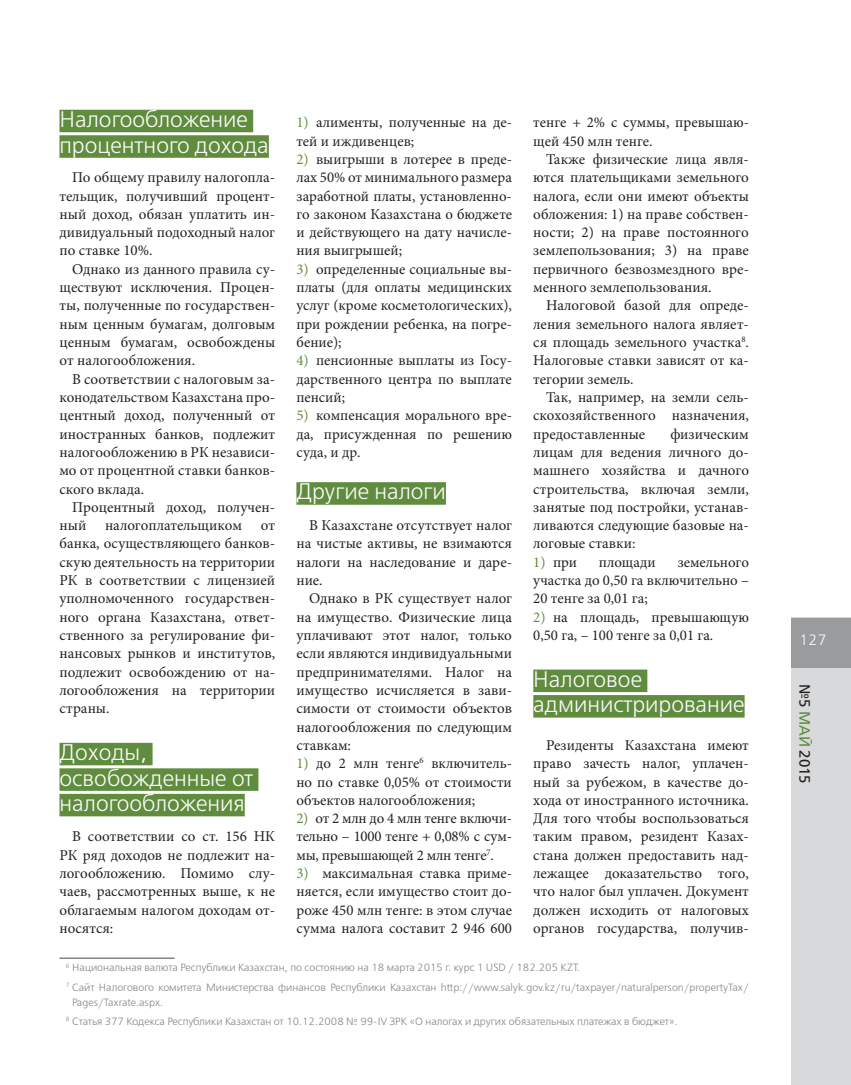
<style>
.page{position:relative;width:851px;height:1085px;background:#fff}
.page>*{position:absolute;margin:0;border:0;box-sizing:border-box;transform-origin:0 0}
.t1{font:22.5px/25.5px "Free Set Light C";color:#fcfbfd}
.t2{font:15px/18.3px "Minion Pro";color:#231f20;text-align:justify}
.t3{font:15px "Free Set C";color:#231f20}
.t4{font:15px "Free Set Light C";color:#fcfbfd}
.t5{font:10.5px/19.2px "Free Set Light C";color:#828487}
.s1{color:#608c3d}
</style>
<div class="page">
<div style="left:790px;top:617px;width:60px;height:467px;background:#d8d9da"></div>
<div style="left:790px;top:617px;width:60px;height:50px;background:#999b9d"></div>
<div style="left:59px;top:110px;width:194px;height:22px;background:#608c3d"></div>
<div style="left:59px;top:135px;width:210px;height:23px;background:#608c3d"></div>
<div style="left:59px;top:742px;width:93px;height:23px;background:#608c3d"></div>
<div style="left:59px;top:768px;width:199px;height:22px;background:#608c3d"></div>
<div style="left:59px;top:793px;width:186px;height:23px;background:#608c3d"></div>
<div style="left:296px;top:482px;width:150px;height:22px;background:#608c3d"></div>
<div style="left:533px;top:669px;width:114px;height:23px;background:#608c3d"></div>
<div style="left:533px;top:695px;width:211px;height:22px;background:#608c3d"></div>
<hr style="left:59px;top:957px;width:115px;height:1px;background:#828487">
<p class="t1" style="left:59px;top:108px;width:211px">Налогообложение процентного дохода</p>
<p class="t2" style="left:72px;top:169px;width:204px">По общему правилу налогопла-</p>
<p class="t2" style="left:59px;top:188px;width:217px">тельщик, получивший процент-</p>
<p class="t2" style="left:59px;top:206px;width:217px">ный доход, обязан уплатить ин-</p>
<p class="t2" style="left:59px;top:224px;width:217px">дивидуальный подоходный налог</p>
<p class="t2" style="left:59px;top:243px;width:94px">по ставке 10%.</p>
<p class="t2" style="left:72px;top:261px;width:204px">Однако из данного правила су-</p>
<p class="t2" style="left:59px;top:279px;width:217px">ществуют исключения. Процен-</p>
<p class="t2" style="left:59px;top:297px;width:217px">ты, полученные по государствен-</p>
<p class="t2" style="left:59px;top:316px;width:217px">ным ценным бумагам, долговым</p>
<p class="t2" style="left:59px;top:334px;width:217px">ценным бумагам, освобождены</p>
<p class="t2" style="left:59px;top:352px;width:137px">от налогообложения.</p>
<p class="t2" style="left:72px;top:371px;width:204px">В соответствии с налоговым за-</p>
<p class="t2" style="left:59px;top:389px;width:217px">конодательством Казахстана про-</p>
<p class="t2" style="left:59px;top:407px;width:217px">центный доход, полученный от</p>
<p class="t2" style="left:59px;top:426px;width:217px">иностранных банков, подлежит</p>
<p class="t2" style="left:59px;top:444px;width:217px">налогообложению в РК независи-</p>
<p class="t2" style="left:59px;top:462px;width:217px">мо от процентной ставки банков-</p>
<p class="t2" style="left:59px;top:480px;width:86px">ского вклада.</p>
<p class="t2" style="left:72px;top:499px;width:204px">Процентный доход, получен-</p>
<p class="t2" style="left:59px;top:517px;width:217px">ный налогоплательщиком от</p>
<p class="t2" style="left:59px;top:535px;width:217px">банка, осуществляющего банков-</p>
<p class="t2" style="left:59px;top:554px;width:217px">скую деятельность на территории</p>
<p class="t2" style="left:59px;top:572px;width:217px">РК в соответствии с лицензией</p>
<p class="t2" style="left:59px;top:590px;width:217px">уполномоченного государствен-</p>
<p class="t2" style="left:59px;top:609px;width:217px">ного органа Казахстана, ответ-</p>
<p class="t2" style="left:59px;top:627px;width:217px">ственного за регулирование фи-</p>
<p class="t2" style="left:59px;top:645px;width:217px">нансовых рынков и институтов,</p>
<p class="t2" style="left:59px;top:663px;width:217px">подлежит освобождению от на-</p>
<p class="t2" style="left:59px;top:682px;width:217px">логообложения на территории</p>
<p class="t2" style="left:59px;top:700px;width:52px">страны.</p>
<p class="t1" style="left:59px;top:741px;width:195px">Доходы, освобожденные от налогообложения</p>
<p class="t2" style="left:59px;top:828px;width:217px;text-indent:13px">В соответствии со ст. 156 НК РК ряд доходов не подлежит на&shy;логообложению. Помимо слу&shy;чаев, рассмотренных выше, к не облагаемым налогом доходам от&shy;носятся:</p>
<p class="t2" style="left:296px;top:114px;width:217px"><span class="s1">1)</span> алименты, полученные на де&shy;тей и иждивенцев;</p>
<p class="t2" style="left:296px;top:151px;width:217px"><span class="s1">2)</span> выигрыши в лотерее в преде&shy;лах 50% от минимального размера заработной платы, установленно&shy;го законом Казахстана о бюджете и действующего на дату начисле&shy;ния выигрышей;</p>
<p class="t2" style="left:296px;top:261px;width:217px"><span class="s1">3)</span> определенные социальные вы&shy;платы (для оплаты медицинских услуг (кроме косметологических), при рождении ребенка, на погре&shy;бение);</p>
<p class="t2" style="left:296px;top:352px;width:217px"><span class="s1">4)</span> пенсионные выплаты из Госу&shy;дарственного центра по выплате пенсий;</p>
<p class="t2" style="left:296px;top:407px;width:217px"><span class="s1">5)</span> компенсация морального вре&shy;да, присужденная по решению суда, и др.</p>
<p class="t1" style="left:296px;top:481px;width:151px">Другие налоги</p>
<p class="t2" style="left:309px;top:517px;width:204px">В Казахстане отсутствует налог</p>
<p class="t2" style="left:296px;top:535px;width:217px">на чистые активы, не взимаются</p>
<p class="t2" style="left:296px;top:554px;width:217px">налоги на наследование и даре-</p>
<p class="t2" style="left:296px;top:572px;width:28px">ние.</p>
<p class="t2" style="left:309px;top:590px;width:204px">Однако в РК существует налог</p>
<p class="t2" style="left:296px;top:609px;width:217px">на имущество. Физические лица</p>
<p class="t2" style="left:296px;top:627px;width:217px">уплачивают этот налог, только</p>
<p class="t2" style="left:296px;top:645px;width:217px">если являются индивидуальными</p>
<p class="t2" style="left:296px;top:663px;width:217px">предпринимателями. Налог на</p>
<p class="t2" style="left:296px;top:682px;width:217px">имущество исчисляется в зави-</p>
<p class="t2" style="left:296px;top:700px;width:217px">симости от стоимости объектов</p>
<p class="t2" style="left:296px;top:718px;width:217px">налогообложения по следующим</p>
<p class="t2" style="left:296px;top:737px;width:56px">ставкам:</p>
<p class="t2" style="left:296px;top:755px;width:217px"><span class="s1">1)</span> до 2 млн тенге<sup>6</sup> включитель&shy;но по ставке 0,05% от стоимости объектов налогообложения;</p>
<p class="t2" style="left:296px;top:810px;width:217px"><span class="s1">2)</span> от 2 млн до 4 млн тенге включи&shy;тельно – 1000 тенге + 0,08% с сум&shy;мы, превышающей 2 млн тенге<sup>7</sup>.</p>
<p class="t2" style="left:296px;top:865px;width:217px"><span class="s1">3)</span> максимальная ставка приме&shy;няется, если имущество стоит до&shy;роже 450 млн тенге: в этом случае сумма налога составит 2 946 600</p>
<p class="t2" style="left:533px;top:114px;width:217px">тенге + 2% с суммы, превышаю-</p>
<p class="t2" style="left:533px;top:133px;width:121px">щей 450 млн тенге.</p>
<p class="t2" style="left:546px;top:151px;width:204px">Также физические лица явля-</p>
<p class="t2" style="left:533px;top:169px;width:217px">ются плательщиками земельного</p>
<p class="t2" style="left:533px;top:188px;width:217px">налога, если они имеют объекты</p>
<p class="t2" style="left:533px;top:206px;width:217px">обложения: 1) на праве собствен-</p>
<p class="t2" style="left:533px;top:224px;width:217px">ности; 2) на праве постоянного</p>
<p class="t2" style="left:533px;top:243px;width:217px">землепользования; 3) на праве</p>
<p class="t2" style="left:533px;top:261px;width:217px">первичного безвозмездного вре-</p>
<p class="t2" style="left:533px;top:279px;width:180px">менного землепользования.</p>
<p class="t2" style="left:546px;top:297px;width:204px">Налоговой базой для опреде-</p>
<p class="t2" style="left:533px;top:316px;width:217px">ления земельного налога являет-</p>
<p class="t2" style="left:533px;top:334px;width:217px">ся площадь земельного участка<sup>8</sup>.</p>
<p class="t2" style="left:533px;top:352px;width:217px">Налоговые ставки зависят от ка-</p>
<p class="t2" style="left:533px;top:371px;width:102px">тегории земель.</p>
<p class="t2" style="left:546px;top:389px;width:204px">Так, например, на земли сель-</p>
<p class="t2" style="left:533px;top:407px;width:217px">скохозяйственного назначения,</p>
<p class="t2" style="left:533px;top:426px;width:113px">предоставленные</p>
<p class="t2" style="left:533px;top:426px;width:217px;text-indent:137px">физическим лицам для ведения личного до&shy;машнего хозяйства и дачного строительства, включая земли, занятые под постройки, устанав&shy;ливаются следующие базовые на&shy;логовые ставки:</p>
<p class="t2" style="left:533px;top:554px;width:45px"><span class="s1">1)</span> при</p>
<p class="t2" style="left:599px;top:554px;width:58px">площади</p>
<p class="t2" style="left:533px;top:554px;width:217px;text-indent:144px">земельного участка до 0,50 га включительно – 20 тенге за 0,01 га;</p>
<p class="t2" style="left:533px;top:609px;width:217px"><span class="s1">2)</span> на площадь, превышающую<br>0,50 га, – 100 тенге за 0,01 га.</p>
<p class="t1" style="left:533px;top:668px;width:213px">Налоговое администрирование</p>
<p class="t2" style="left:533px;top:737px;width:217px;text-indent:13px">Резиденты Казахстана имеют право зачесть налог, уплачен&shy;ный за рубежом, в качестве до&shy;хода от иностранного источника.<br>Для того чтобы воспользоваться таким правом, резидент Казах&shy;стана должен предоставить над&shy;лежащее доказательство того, что налог был уплачен. Документ должен исходить от налоговых органов государства, получив-</p>
<p class="t5" style="left:66px;top:958px;width:684px"><sup>6</sup> Национальная валюта Республики Казахстан, по состоянию на 18 марта 2015 г. курс 1 USD / 182.205 KZT.<br><sup>7</sup> Сайт Налогового комитета Министерства финансов Республики Казахстан http://www.salyk.gov.kz/ru/taxpayer/naturalperson/propertyTax/</p>
<p class="t5" style="left:66px;top:993px;width:613px;text-indent:6px">Pages/Taxrate.aspx.<br><sup>8</sup> Статья 377 Кодекса Республики Казахстан от 10.12.2008 № 99-IV ЗРК «О налогах и других обязательных платежах в бюджет».</p>
<p class="t4" style="left:799px;top:634px;width:29px">127</p>
<p class="t3" style="left:810px;top:683px;width:101px;rotate:90deg">№5 <span class="s1">МАЙ</span> 2015</p>
</div>
